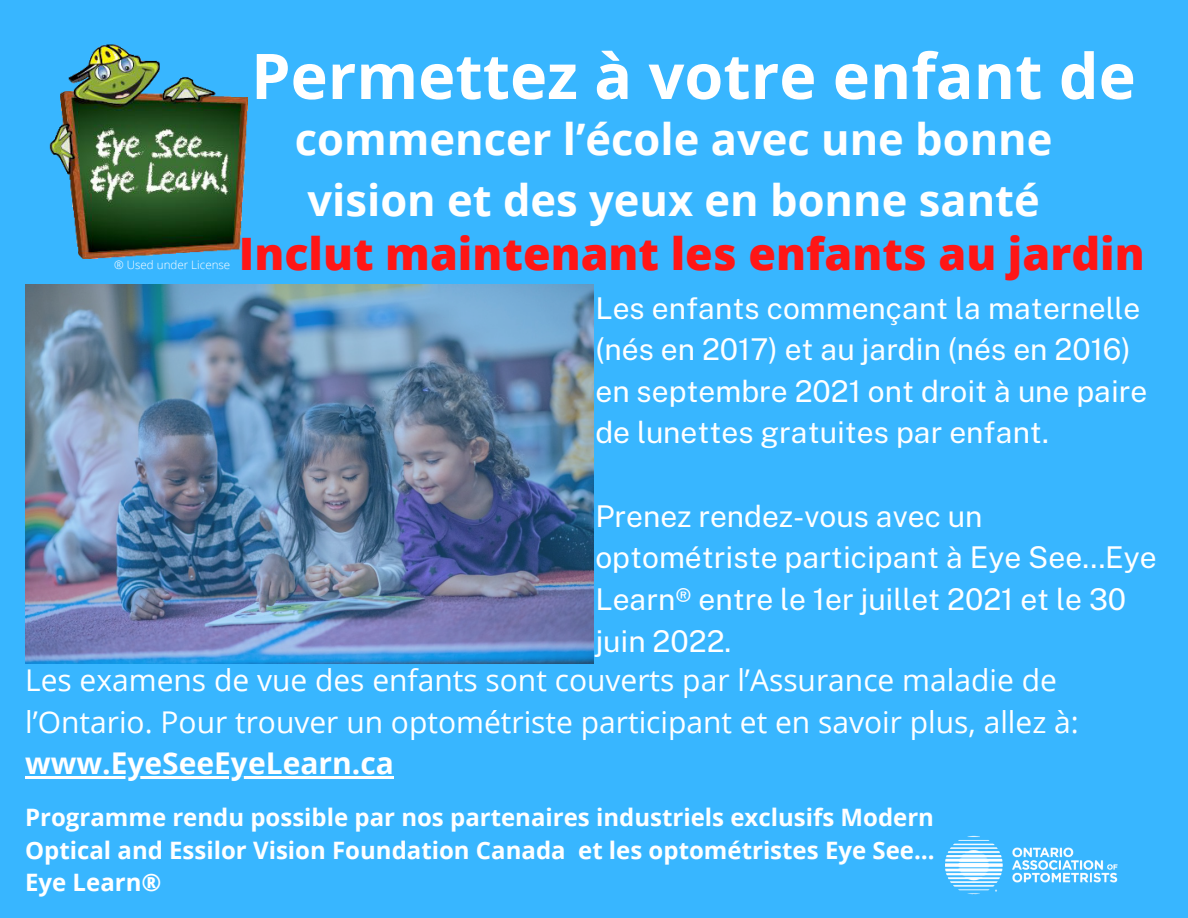
<style>
.page{position:relative;width:1188px;height:918px;background:#38b6ff}
.page>*{position:absolute;margin:0;border:0;box-sizing:border-box;transform-origin:0 0}
.t1{font:700 63px "Open Sans";color:#fff}
.t2{font:800 44.7px "Open Sans";color:#ff1616}
.t3{font:700 43.5px/60.8px "Open Sans";color:#fff}
.t4{font:30px/41.7px "Public Sans";color:#fff}
.t5{font:30px/41.7px "Open Sans";color:#fff}
.t6{font:700 24px/32.7px "Open Sans";color:#fff;text-align:justify}
.t7{font:300 11.55px "Open Sans";color:#fff}
.s1{font-weight:700}
</style>
<div class="page">
<img style="left:944px;top:835px;width:174px;height:60px">
<img style="left:25px;top:284px;width:568px;height:379px">
<img style="left:49px;top:44px;width:199px;height:215px">
<hr style="left:25px;top:777px;width:369px;height:2px;background:#fff">
<p class="t7" style="left:114px;top:256px;width:118px">® Used under License</p>
<p class="t1" style="left:251px;top:32px;width:886px">Permettez à votre enfant de</p>
<p class="t3" style="left:295px;top:108px;width:759px">commencer l’école avec une bonne vision et des yeux en bonne santé</p>
<p class="t2" style="left:239px;top:223px;width:907px">Inclut maintenant les enfants au jardin</p>
<p class="t4" style="left:595px;top:287px;width:554px">Les enfants commençant la maternelle (nés en 2017) et au jardin (nés en 2016) en septembre 2021 ont droit à une paire de lunettes gratuites par enfant.</p>
<p class="t4" style="left:595px;top:495px;width:563px">Prenez rendez-vous avec un optométriste participant à Eye See…Eye<br>Learn® entre le 1er juillet 2021 et le 30 juin 2022.</p>
<p class="t5" style="left:25px;top:659px;width:1055px">Les examens de vue des enfants sont couverts par l’Assurance maladie de l’Ontario. Pour trouver un optométriste participant et en savoir plus, allez à: <span class="s1">www.EyeSeeEyeLearn.ca</span></p>
<p class="t6" style="left:25px;top:800px;width:911px">Programme rendu possible par nos partenaires industriels exclusifs Modern Optical and Essilor Vision Foundation Canada et les optométristes Eye See… Eye Learn®</p>
</div>
